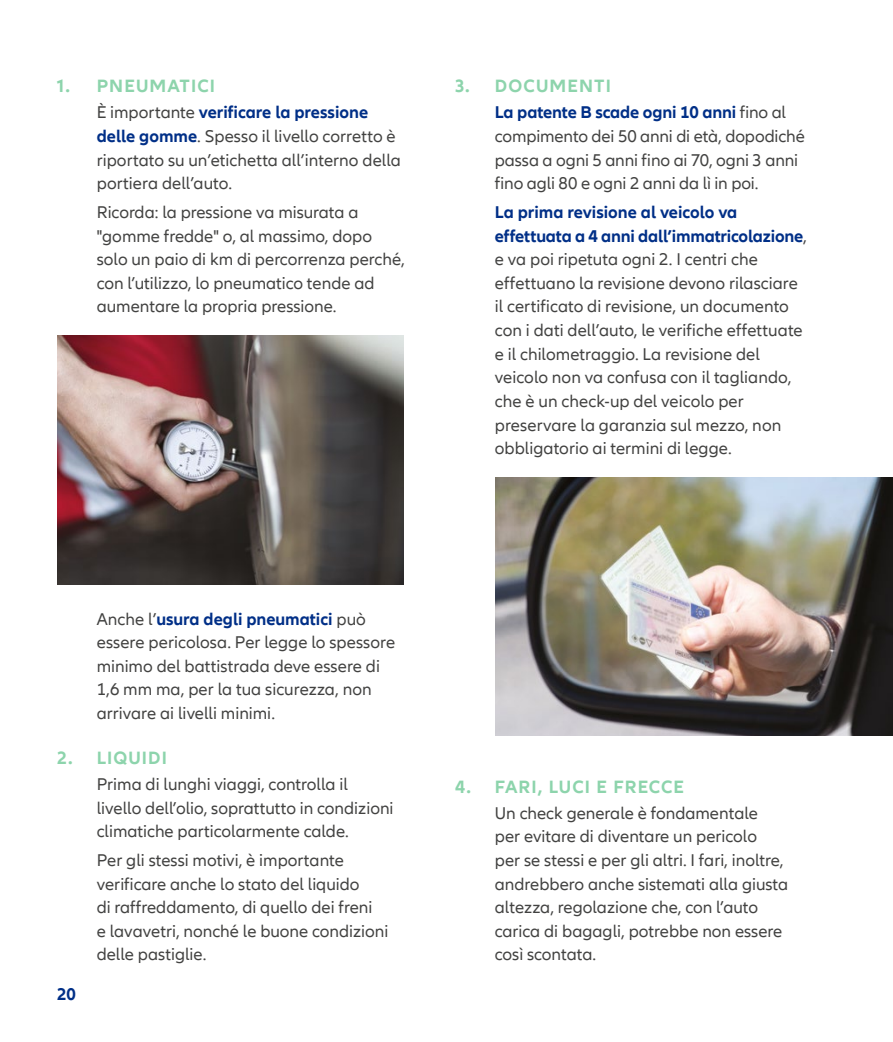
<style>
.page{position:relative;width:893px;height:1042px;background:#fff}
.page>*{position:absolute;margin:0;border:0;box-sizing:border-box;transform-origin:0 0}
.t1{font:700 18.38px "Allianz Neo";letter-spacing:.06em;color:#8dd4ac}
.t2{font:17.5px/23.6px "Allianz Neo";color:#424241}
.t3{font:700 17.5px "Allianz Neo";color:#002f87}
.s1{font-weight:700;color:#002f87}
</style>
<div class="page">
<img style="left:57px;top:335px;width:346px;height:250px">
<img style="left:496px;top:477px;width:397px;height:258px">
<p class="t1" style="left:57px;top:76px;width:160px">1. PNEUMATICI</p>
<p class="t2" style="left:97px;top:101px;width:306px">È importante <span class="s1">verificare la pressione delle gomme</span>. Spesso il livello corretto è riportato su un’etichetta all’interno della portiera dell’auto.</p>
<p class="t2" style="left:97px;top:201px;width:310px">Ricorda: la pressione va misurata a "gomme fredde" o, al massimo, dopo solo un paio di km di percorrenza perché, con l’utilizzo, lo pneumatico tende ad aumentare la propria pressione.</p>
<p class="t1" style="left:455px;top:76px;width:157px">3. DOCUMENTI</p>
<p class="t2" style="left:495px;top:101px;width:311px"><span class="s1">La patente B scade ogni 10 anni</span> fino al compimento dei 50 anni di età, dopodiché passa a ogni 5 anni fino ai 70, ogni 3 anni fino agli 80 e ogni 2 anni da lì in poi.</p>
<p class="t2" style="left:495px;top:201px;width:314px"><span class="s1">La prima revisione al veicolo va effettuata a 4 anni dall’immatricolazione</span>, e va poi ripetuta ogni 2. I centri che effettuano la revisione devono rilasciare il certificato di revisione, un documento con i dati dell’auto, le verifiche effettuate e il chilometraggio. La revisione del veicolo non va confusa con il tagliando, che è un check-up del veicolo per preservare la garanzia sul mezzo, non obbligatorio ai termini di legge.</p>
<p class="t2" style="left:97px;top:607px;width:300px">Anche l’<span class="s1">usura degli pneumatici</span> può essere pericolosa. Per legge lo spessore minimo del battistrada deve essere di 1,6 mm ma, per la tua sicurezza, non arrivare ai livelli minimi.</p>
<p class="t1" style="left:57px;top:747px;width:111px">2. LIQUIDI</p>
<p class="t2" style="left:97px;top:773px;width:298px">Prima di lunghi viaggi, controlla il livello dell’olio, soprattutto in condizioni climatiche particolarmente calde.</p>
<p class="t2" style="left:97px;top:849px;width:293px">Per gli stessi motivi, è importante verificare anche lo stato del liquido<br>di raffreddamento, di quello dei freni<br>e lavavetri, nonché le buone condizioni delle pastiglie.</p>
<p class="t3" style="left:57px;top:984px;width:20px">20</p>
<p class="t1" style="left:455px;top:776px;width:230px">4. FARI, LUCI E FRECCE</p>
<p class="t2" style="left:495px;top:801px;width:295px">Un check generale è fondamentale<br>per evitare di diventare un pericolo<br>per se stessi e per gli altri. I fari, inoltre, andrebbero anche sistemati alla giusta altezza, regolazione che, con l’auto carica di bagagli, potrebbe non essere così scontata.</p>
</div>
